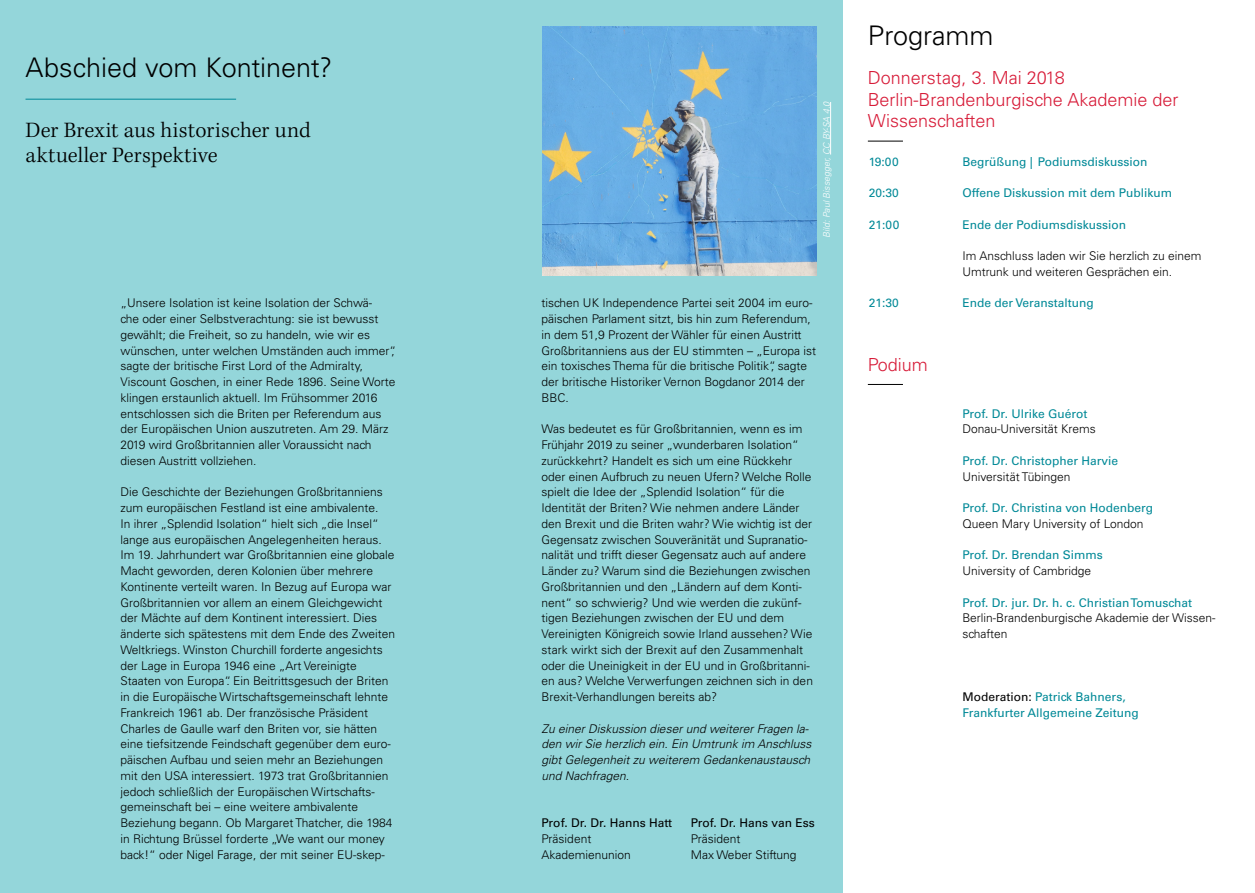
<style>
.page{position:relative;width:1255px;height:893px;background:#fff}
.page>*{position:absolute;margin:0;border:0;box-sizing:border-box;transform-origin:0 0}
.Headline_Innenteil{font:300 27px "Univers LT Std";letter-spacing:-.005em;color:#000}
.Subline_Innenteil{font:300 22.5px "Kepler Std";letter-spacing:.005em;color:#000}
.rote_Zwischenheadlin{font:300 18px/21.6px "Univers LT Std";color:#d71b38}
.Fliesstext_neu{font:300 12px/15.8px "Univers LT Std";color:#000}
.Fliesstext_neu-2{font:12px/15.8px "Univers LT Std";color:#008997}
.Fliesstext_neu-3{font:italic 300 12px/15.8px "Univers LT Std";color:#000}
.Programm_Uhrzeit{font:12px "Univers LT Std";color:#008997}
.Programm_Uhrzeit-2{font:300 12px/15.8px "Univers LT Std";color:#000}
.Fliesstext_neu-4{font:12px "Univers LT Std";color:#000}
.Bildnachweis{font:italic 300 9px "Univers LT Std";color:#fff}
.s1{font-weight:400;color:#008997}
.s2{font-weight:300;color:#000}
.s3{color:#000}
</style>
<div class="page">
<div style="left:0;top:0;width:842px;height:893px;background:#94d6da"></div>
<hr style="left:26px;top:99px;width:210px;height:1px;background:#008997">
<hr style="left:867px;top:141px;width:35px;height:1px;background:#000">
<hr style="left:867px;top:384px;width:35px;height:1px;background:#000">
<hr style="left:830px;top:102px;width:1px;height:53px;background:#fff">
<img style="left:542px;top:27px;width:274px;height:249px">
<p class="Headline_Innenteil" style="left:26px;top:51px;width:308px">Abschied vom Kontinent?</p>
<p class="Subline_Innenteil" style="left:26px;top:117px;width:287px">Der Brexit aus historischer und</p>
<p class="Subline_Innenteil" style="left:26px;top:143px;width:194px">aktueller Perspektive</p>
<p class="Fliesstext_neu" style="left:120px;top:295px;width:277px">„Unsere Isolation ist keine Isolation der Schwä-<br>che oder einer Selbstverachtung: sie ist bewusst gewählt; die Freiheit, so zu handeln, wie wir es wünschen, unter welchen Umständen auch immer“, sagte der britische First Lord of the Admiralty, Viscount Goschen, in einer Rede 1896. Seine Worte klingen erstaunlich aktuell. Im Frühsommer 2016 entschlossen sich die Briten per Referendum aus der Europäischen Union auszutreten. Am 29. März 2019 wird Großbritannien aller Voraussicht nach diesen Austritt vollziehen.</p>
<p class="Fliesstext_neu" style="left:120px;top:484px;width:276px">Die Geschichte der Beziehungen Großbritanniens zum europäischen Festland ist eine ambivalente.<br>In ihrer „Splendid Isolation“ hielt sich „die Insel“ lange aus europäischen Angelegenheiten heraus.<br>Im 19. Jahrhundert war Großbritannien eine globale Macht geworden, deren Kolonien über mehrere Kontinente verteilt waren. In Bezug auf Europa war Großbritannien vor allem an einem Gleichgewicht der Mächte auf dem Kontinent interessiert. Dies änderte sich spätestens mit dem Ende des Zweiten Weltkriegs. Winston Churchill forderte angesichts der Lage in Europa 1946 eine „Art Vereinigte Staaten von Europa“. Ein Beitrittsgesuch der Briten in die Europäische Wirtschaftsgemeinschaft lehnte Frankreich 1961 ab. Der französische Präsident Charles de Gaulle warf den Briten vor, sie hätten eine tiefsitzende Feindschaft gegenüber dem euro&shy;päischen Aufbau und seien mehr an Beziehungen mit den USA interessiert. 1973 trat Großbritannien jedoch schließlich der Europäischen Wirtschafts&shy;gemeinschaft bei – eine weitere ambivalente Beziehung begann. Ob Margaret Thatcher, die 1984 in Richtung Brüssel forderte „We want our money back!“ oder Nigel Farage, der mit seiner EU-skep-</p>
<p class="Bildnachweis" style="left:821px;top:238px;width:138px;rotate:-90deg">Bild: Paul Bissegger, CC BY-SA 4.0</p>
<p class="Fliesstext_neu" style="left:541px;top:295px;width:276px">tischen UK Independence Partei seit 2004 im euro&shy;päischen Parlament sitzt, bis hin zum Referendum, in dem 51,9 Prozent der Wähler für einen Austritt Großbritanniens aus der EU stimmten – „Europa ist ein toxisches Thema für die britische Politik“, sagte der britische Historiker Vernon Bogdanor 2014 der BBC.</p>
<p class="Fliesstext_neu" style="left:541px;top:421px;width:273px">Was bedeutet es für Großbritannien, wenn es im Frühjahr 2019 zu seiner „wunderbaren Isolation“ zurückkehrt? Handelt es sich um eine Rückkehr oder einen Aufbruch zu neuen Ufern? Welche Rolle spielt die Idee der „Splendid Isolation“ für die Identität der Briten? Wie nehmen andere Länder den Brexit und die Briten wahr? Wie wichtig ist der Gegensatz zwischen Souveränität und Supranatio&shy;nalität und trifft dieser Gegensatz auch auf andere Länder zu? Warum sind die Beziehungen zwischen Großbritannien und den „Ländern auf dem Konti&shy;nent“ so schwierig? Und wie werden die zukünf&shy;tigen Beziehungen zwischen der EU und dem Vereinigten Königreich sowie Irland aussehen? Wie stark wirkt sich der Brexit auf den Zusammenhalt oder die Uneinigkeit in der EU und in Großbritanni&shy;en aus? Welche Verwerfungen zeichnen sich in den Brexit-Verhandlungen bereits ab?</p>
<p class="Fliesstext_neu-3" style="left:541px;top:721px;width:271px">Zu einer Diskussion dieser und weiterer Fragen la&shy;den wir Sie herzlich ein. Ein Umtrunk im Anschluss gibt Gelegenheit zu weiterem Gedankenaustausch und Nachfragen.</p>
<p class="Fliesstext_neu-4" style="left:541px;top:816px;width:132px">Prof. Dr. Dr. Hanns Hatt</p>
<p class="Fliesstext_neu" style="left:541px;top:831px;width:51px">Präsident</p>
<p class="Fliesstext_neu" style="left:541px;top:846px;width:91px">Akademienunion</p>
<p class="Fliesstext_neu-4" style="left:690px;top:816px;width:126px">Prof. Dr. Hans van Ess</p>
<p class="Fliesstext_neu" style="left:690px;top:831px;width:51px">Präsident</p>
<p class="Fliesstext_neu" style="left:690px;top:846px;width:107px">Max Weber Stiftung</p>
<p class="Headline_Innenteil" style="left:867px;top:19px;width:127px">Programm</p>
<p class="rote_Zwischenheadlin" style="left:867px;top:67px;width:198px">Donnerstag, 3. Mai 2018</p>
<p class="rote_Zwischenheadlin" style="left:867px;top:88px;width:312px">Berlin-Brandenburgische Akademie der<br>Wissenschaften</p>
<p class="Programm_Uhrzeit" style="left:868px;top:154px;width:31px">19:00</p>
<p class="Programm_Uhrzeit" style="left:962px;top:154px;width:186px">Begrüßung | Podiumsdiskussion</p>
<p class="Programm_Uhrzeit" style="left:868px;top:186px;width:32px">20:30</p>
<p class="Programm_Uhrzeit" style="left:962px;top:186px;width:211px">Offene Diskussion mit dem Publikum</p>
<p class="Programm_Uhrzeit" style="left:868px;top:217px;width:32px">21:00</p>
<p class="Programm_Uhrzeit" style="left:962px;top:217px;width:165px">Ende der Podiumsdiskussion</p>
<p class="Programm_Uhrzeit-2" style="left:962px;top:248px;width:240px">Im Anschluss laden wir Sie herzlich zu einem<br>Umtrunk und weiteren Gesprächen ein.</p>
<p class="Programm_Uhrzeit" style="left:868px;top:296px;width:32px">21:30</p>
<p class="Programm_Uhrzeit" style="left:962px;top:296px;width:133px">Ende der Veranstaltung</p>
<p class="rote_Zwischenheadlin" style="left:867px;top:353px;width:62px">Podium</p>
<p class="Fliesstext_neu" style="left:962px;top:405px;width:135px"><span class="s1">Prof. Dr. Ulrike Guérot<br></span>Donau-Universität Krems</p>
<p class="Fliesstext_neu-2" style="left:962px;top:453px;width:157px">Prof. Dr. Christopher Harvie<br><span class="s2">Universität Tübingen</span></p>
<p class="Fliesstext_neu-2" style="left:962px;top:500px;width:192px">Prof. Dr. Christina von Hodenberg<br><span class="s2">Queen Mary University of London</span></p>
<p class="Fliesstext_neu" style="left:962px;top:547px;width:142px"><span class="s1">Prof. Dr. Brendan Simms<br></span>University of Cambridge</p>
<p class="Fliesstext_neu" style="left:962px;top:594px;width:254px"><span class="s1">Prof. Dr. jur. Dr. h. c. Christian Tomuschat<br></span>Berlin-Brandenburgische Akademie der Wissen&shy;schaften</p>
<p class="Fliesstext_neu-2" style="left:962px;top:689px;width:178px"><span class="s3">Moderation:</span> Patrick Bahners,<br>Frankfurter Allgemeine Zeitung</p>
</div>
